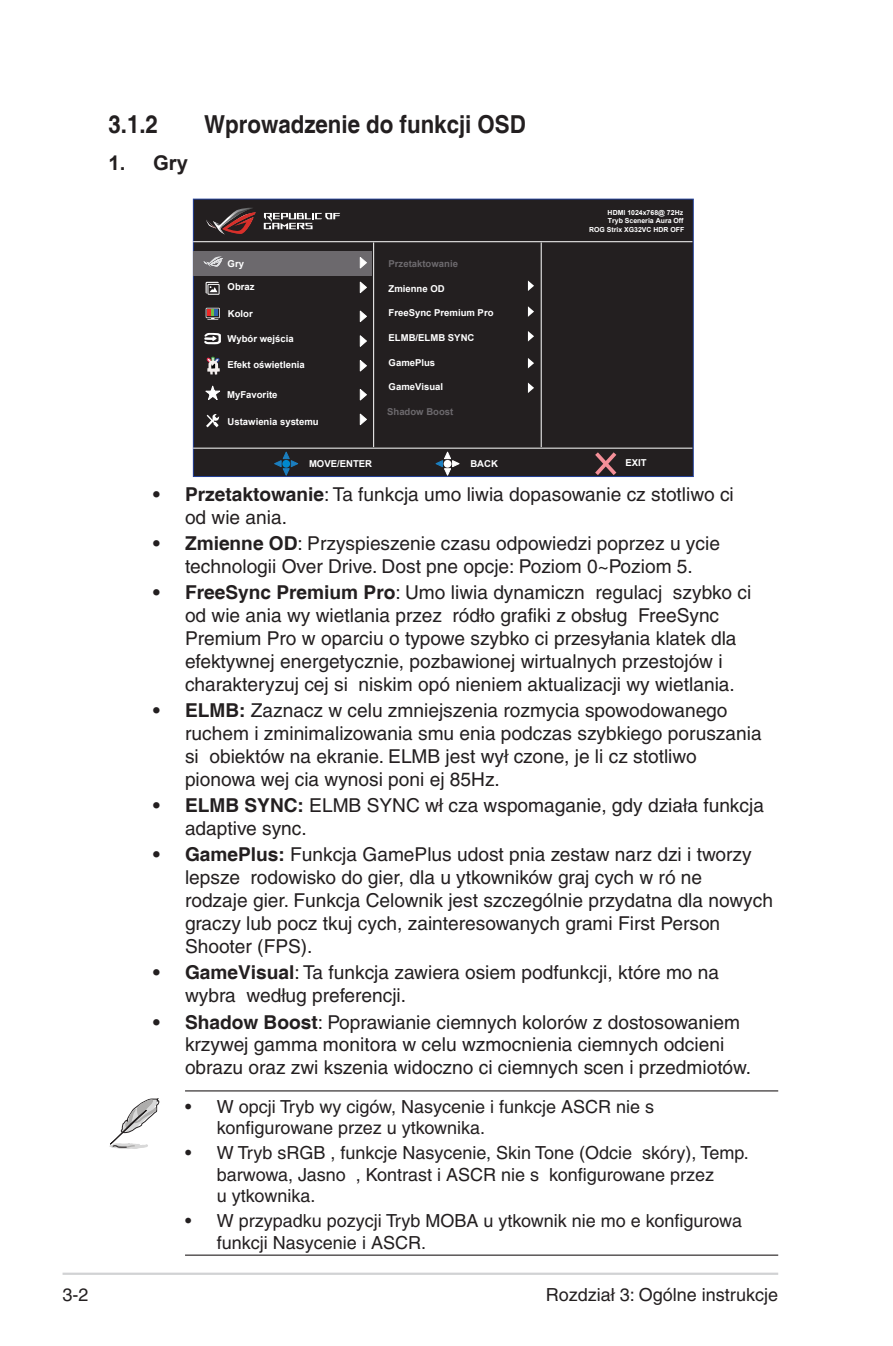
<style>
.page{position:relative;width:893px;height:1346px;background:#fff}
.page>*{position:absolute;margin:0;border:0;box-sizing:border-box;transform-origin:0 0}
.Heading_2{font:700 24.75px "Helvetica";color:#231f20;scale:.9 1}
.OSD_Item{font:700 20.25px "Arial";color:#231f20}
.t1{font:19.12px/22.9px "Helvetica";color:#231f20}
.t2{font:18px/21.6px "Helvetica";color:#231f20}
.t3{font:700 9.45px "Arial";color:#fff}
.t4{font:700 9.45px "Arial";color:#6c696d}
.t5{font:700 6.98px/8.3px "Arial";color:#fff;text-align:right}
.s1{font-weight:700}
</style>
<div class="page">
<hr style="left:63px;top:1272px;width:715px;height:3px;background:#d1d2d4">
<div style="left:193px;top:199px;width:500px;height:277px;background:#231f20"></div>
<div style="left:193px;top:199px;width:501px;height:278px;border:1px solid #224099"></div>
<hr style="left:193px;top:241px;width:499px;height:1px;background:#fff">
<hr style="left:193px;top:448px;width:499px;height:1px;background:#fff">
<hr style="left:373px;top:242px;width:1px;height:205px;background:#fff">
<hr style="left:541px;top:242px;width:1px;height:205px;background:#fff">
<svg style="left:595px;top:452px;width:21px;height:23px"></svg>
<div style="left:193px;top:251px;width:179px;height:24px;background:#6c696d"></div>
<svg style="left:206px;top:308px;width:14px;height:12px"></svg>
<svg style="left:206px;top:282px;width:13px;height:12px"></svg>
<svg style="left:206px;top:414px;width:13px;height:13px"></svg>
<svg style="left:205px;top:385px;width:15px;height:15px"></svg>
<svg style="left:274px;top:451px;width:24px;height:25px"></svg>
<div style="left:282px;top:460px;width:8px;height:8px;background:#0089cf;border-radius:50%"></div>
<svg style="left:435px;top:451px;width:25px;height:25px"></svg>
<div style="left:444px;top:460px;width:7px;height:8px;background:#fff;border-radius:50%"></div>
<svg style="left:204px;top:333px;width:17px;height:11px"></svg>
<svg style="left:264px;top:213px;width:76px;height:16px"></svg>
<svg style="left:206px;top:208px;width:50px;height:26px"></svg>
<svg style="left:360px;top:257px;width:7px;height:12px"></svg>
<svg style="left:360px;top:282px;width:7px;height:11px"></svg>
<svg style="left:360px;top:311px;width:7px;height:11px"></svg>
<svg style="left:360px;top:335px;width:7px;height:12px"></svg>
<svg style="left:360px;top:360px;width:7px;height:12px"></svg>
<svg style="left:528px;top:358px;width:6px;height:10px"></svg>
<svg style="left:528px;top:382px;width:6px;height:11px"></svg>
<svg style="left:528px;top:306px;width:6px;height:11px"></svg>
<svg style="left:528px;top:280px;width:6px;height:11px"></svg>
<svg style="left:528px;top:331px;width:6px;height:10px"></svg>
<svg style="left:360px;top:389px;width:7px;height:12px"></svg>
<svg style="left:360px;top:414px;width:7px;height:11px"></svg>
<svg style="left:204px;top:256px;width:19px;height:11px"></svg>
<svg style="left:206px;top:356px;width:14px;height:18px"></svg>
<hr style="left:185px;top:1090px;width:593px;height:1px;background:#231f20">
<hr style="left:185px;top:1254px;width:593px;height:1px;background:#231f20">
<svg style="left:109px;top:1098px;width:50px;height:51px"></svg>
<p class="Heading_2" style="left:108px;top:109px;width:57px">3.1.2</p>
<p class="Heading_2" style="left:204px;top:109px;width:359px">Wprowadzenie do funkcji OSD</p>
<p class="OSD_Item" style="left:108px;top:148px;width:81px">1. Gry</p>
<p class="t3" style="left:228px;top:257px;width:18px">Gry</p>
<p class="t3" style="left:228px;top:280px;width:29px">Obraz</p>
<p class="t3" style="left:228px;top:307px;width:26px">Kolor</p>
<p class="t3" style="left:227px;top:332px;width:68px">Wybór wejścia</p>
<p class="t3" style="left:227px;top:358px;width:79px">Efekt oświetlenia</p>
<p class="t3" style="left:227px;top:388px;width:52px">MyFavorite</p>
<p class="t3" style="left:228px;top:415px;width:93px">Ustawienia systemu</p>
<p class="t4" style="left:388px;top:257px;width:71px">Przetaktowanie</p>
<p class="t3" style="left:389px;top:282px;width:58px">Zmienne OD</p>
<p class="t3" style="left:389px;top:306px;width:106px">FreeSync Premium Pro</p>
<p class="t3" style="left:389px;top:331px;width:87px">ELMB/ELMB SYNC</p>
<p class="t3" style="left:389px;top:356px;width:48px">GamePlus</p>
<p class="t3" style="left:389px;top:380px;width:56px">GameVisual</p>
<p class="t4" style="left:387px;top:405px;width:68px">Shadow Boost</p>
<p class="t5" style="left:589px;top:209px;width:97px">HDMI 1024x768@ 72Hz<br>Tryb Sceneria Aura Off<br>ROG Strix XG32VC HDR OFF</p>
<p class="t3" style="left:309px;top:456px;width:65px">MOVE/ENTER</p>
<p class="t3" style="left:470px;top:456px;width:29px">BACK</p>
<p class="t3" style="left:625px;top:456px;width:23px">EXIT</p>
<p class="t1" style="left:185px;top:483px;width:550px;text-indent:-32px"><span class="s1">• Przetaktowanie</span>: Ta funkcja umożliwia dopasowanie cz stotliwo ci od wieżania.</p>
<p class="t1" style="left:153px;top:532px;width:568px;text-align:center"><span class="s1">• Zmienne OD</span>: Przyspieszenie czasu odpowiedzi poprzez użycie technologii Over Drive. Dost pne opcje: Poziom 0~Poziom 5.</p>
<p class="t1" style="left:185px;top:581px;width:568px;text-indent:-32px"><span class="s1">• FreeSync Premium Pro</span>: Umożliwia dynamiczn regulacj szybko ci od wieżania wy wietlania przez ródło grafiki z obsług FreeSync Premium Pro w oparciu o typowe szybko ci przesyłania klatek dla efektywnej energetycznie, pozbawionej wirtualnych przestojów i charakteryzuj cej si niskim opó nieniem aktualizacji wy wietlania.</p>
<p class="t1" style="left:185px;top:699px;width:578px;text-indent:-32px"><span class="s1">• ELMB:</span> Zaznacz w celu zmniejszenia rozmycia spowodowanego ruchem i zminimalizowania smużenia podczas szybkiego poruszania si obiektów na ekranie. ELMB jest wył czone, je li cz stotliwość pionowa wej cia wynosi poniżej 85Hz.</p>
<p class="t1" style="left:185px;top:794px;width:580px;text-indent:-32px"><span class="s1">• ELMB SYNC:</span> ELMB SYNC wł cza wspomaganie, gdy działa funkcja adaptive sync.</p>
<p class="t1" style="left:185px;top:843px;width:589px;text-indent:-32px"><span class="s1">• GamePlus:</span> Funkcja GamePlus udost pnia zestaw narz dzi i tworzy lepsze rodowisko do gier, dla użytkowników graj cych w różne<br>rodzaje gier. Funkcja Celownik jest szczególnie przydatna dla nowych graczy lub pocz tkuj cych, zainteresowanych grami First Person Shooter (FPS).</p>
<p class="t1" style="left:185px;top:961px;width:536px;text-indent:-32px"><span class="s1">• GameVisual</span>: Ta funkcja zawiera osiem podfunkcji, które można wybra według preferencji.</p>
<p class="t1" style="left:185px;top:1010px;width:567px;text-indent:-32px"><span class="s1">• Shadow Boost</span>: Poprawianie ciemnych kolorów z dostosowaniem krzywej gamma monitora w celu wzmocnienia ciemnych odcieni obrazu oraz zwi kszenia widoczno ci ciemnych scen i przedmiotów.</p>
<p class="t2" style="left:217px;top:1095px;width:439px;text-indent:-32px">• W opcji Tryb wy cigów, Nasycenie i funkcje ASCR nie s konfigurowane przez użytkownika.</p>
<p class="t2" style="left:217px;top:1142px;width:533px;text-indent:-32px">• W Tryb sRGB , funkcje Nasycenie, Skin Tone (Odcie skóry), Temp. barwowa, Jasność , Kontrast i ASCR nie s konfigurowane przez użytkownika.</p>
<p class="t2" style="left:217px;top:1210px;width:527px;text-indent:-32px">• W przypadku pozycji Tryb MOBA użytkownik nie może konfigurowa funkcji Nasycenie i ASCR.</p>
<p class="t2" style="left:63px;top:1283px;width:28px">3-2</p>
<p class="t2" style="left:546px;top:1283px;width:234px">Rozdział 3: Ogólne instrukcje</p>
</div>
